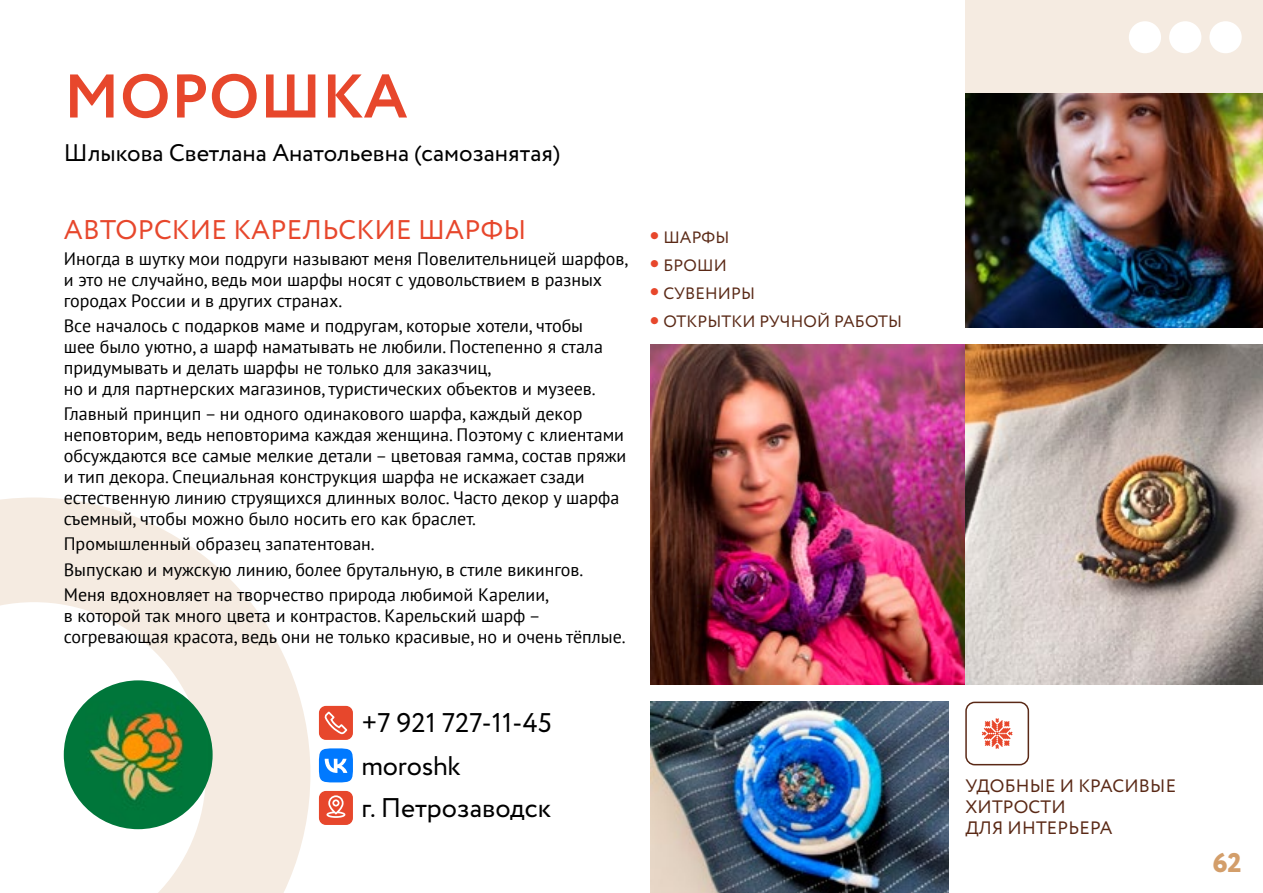
<style>
.page{position:relative;width:1263px;height:893px;background:#fff}
.page>*{position:absolute;margin:0;border:0;box-sizing:border-box;transform-origin:0 0}
.t1{font:700 61.5px "Circe";letter-spacing:.01em;color:#e7472c}
.t2{font:27px/42.5px "Circe";color:#000}
.t3{font:27px "Circe";letter-spacing:.01em;color:#e7472c}
.t4{font:800 27px "Circe";color:#d39e6a}
.t5{font:24px "Circe";color:#000}
.t6{font:18px/21px "PT Sans";color:#000}
.t7{font:18px/21px "Circe";letter-spacing:.01em;color:#5a2916}
.t8{font:16.5px "Circe";letter-spacing:.01em;color:#5a2916}
.s1{font-weight:800;font-size:24px;color:#e7472c}
</style>
<div class="page">
<div style="left:965px;top:0;width:298px;height:327px;background:#f5ebe1"></div>
<div style="left:1129px;top:21px;width:32px;height:32px;background:#fff;border-radius:50%"></div>
<div style="left:1169px;top:21px;width:32px;height:32px;background:#fff;border-radius:50%"></div>
<div style="left:1209px;top:21px;width:33px;height:32px;background:#fff;border-radius:50%"></div>
<svg style="left:0;top:497px;width:310px;height:396px;fill:#f5ebe1"></svg>
<img style="left:651px;top:702px;width:297px;height:191px">
<img style="left:965px;top:94px;width:298px;height:233px">
<img style="left:651px;top:344px;width:314px;height:341px">
<img style="left:965px;top:344px;width:298px;height:341px">
<svg style="left:319px;top:748px;width:34px;height:34px"></svg>
<svg style="left:319px;top:791px;width:34px;height:34px"></svg>
<svg style="left:319px;top:706px;width:34px;height:34px"></svg>
<img style="left:64px;top:680px;width:149px;height:149px;border-radius:74px">
<div style="left:965px;top:702px;width:64px;height:63px;border:2px solid #5a2916;border-radius:9px"></div>
<svg style="left:982px;top:718px;width:30px;height:31px"></svg>
<h1 class="t1" style="left:64px;top:55px;width:345px">МОРОШКА</h1>
<h3 class="t5" style="left:64px;top:136px;width:498px">Шлыкова Светлана Анатольевна (самозанятая)</h3>
<h2 class="t3" style="left:64px;top:212px;width:464px">АВТОРСКИЕ КАРЕЛЬСКИЕ ШАРФЫ</h2>
<p class="t6" style="left:64px;top:247px;width:566px">Иногда в шутку мои подруги называют меня Повелительницей шарфов, и это не случайно, ведь мои шарфы носят с удовольствием в разных городах России и в других странах.</p>
<p class="t6" style="left:64px;top:315px;width:541px">Все началось с подарков маме и подругам, которые хотели, чтобы шее было уютно, а шарф наматывать не любили. Постепенно я стала придумывать и делать шарфы не только для заказчиц,<br>но и для партнерских магазинов, туристических объектов и музеев.</p>
<p class="t6" style="left:64px;top:403px;width:564px">Главный принцип – ни одного одинакового шарфа, каждый декор неповторим, ведь неповторима каждая женщина. Поэтому с клиентами обсуждаются все самые мелкие детали – цветовая гамма, состав пряжи и тип декора. Специальная конструкция шарфа не искажает сзади естественную линию струящихся длинных волос. Часто декор у шарфа съемный, чтобы можно было носить его как браслет.</p>
<p class="t6" style="left:64px;top:531px;width:521px;line-height:25.2px">Промышленный образец запатентован.<br>Выпускаю и мужскую линию, более брутальную, в стиле викингов.<br>Меня вдохновляет на творчество природа любимой Карелии,</p>
<p class="t6" style="left:64px;top:605px;width:563px">в которой так много цвета и контрастов. Карельский шарф – согревающая красота, ведь они не только красивые, но и очень тёплые.</p>
<p class="t8" style="left:651px;top:226px;width:80px"><span class="s1">•</span> ШАРФЫ</p>
<p class="t8" style="left:651px;top:254px;width:78px"><span class="s1">•</span> БРОШИ</p>
<p class="t8" style="left:651px;top:282px;width:106px"><span class="s1">•</span> СУВЕНИРЫ</p>
<p class="t8" style="left:651px;top:311px;width:253px"><span class="s1">•</span> ОТКРЫТКИ РУЧНОЙ РАБОТЫ</p>
<h2 class="t2" style="left:361px;top:703px;width:192px">+7 921 727-11-45 moroshk<br>г. Петрозаводск</h2>
<p class="t7" style="left:965px;top:776px;width:212px">УДОБНЫЕ И КРАСИВЫЕ<br>ХИТРОСТИ<br>ДЛЯ ИНТЕРЬЕРА</p>
<h2 class="t4" style="left:1212px;top:844px;width:31px">62</h2>
</div>
